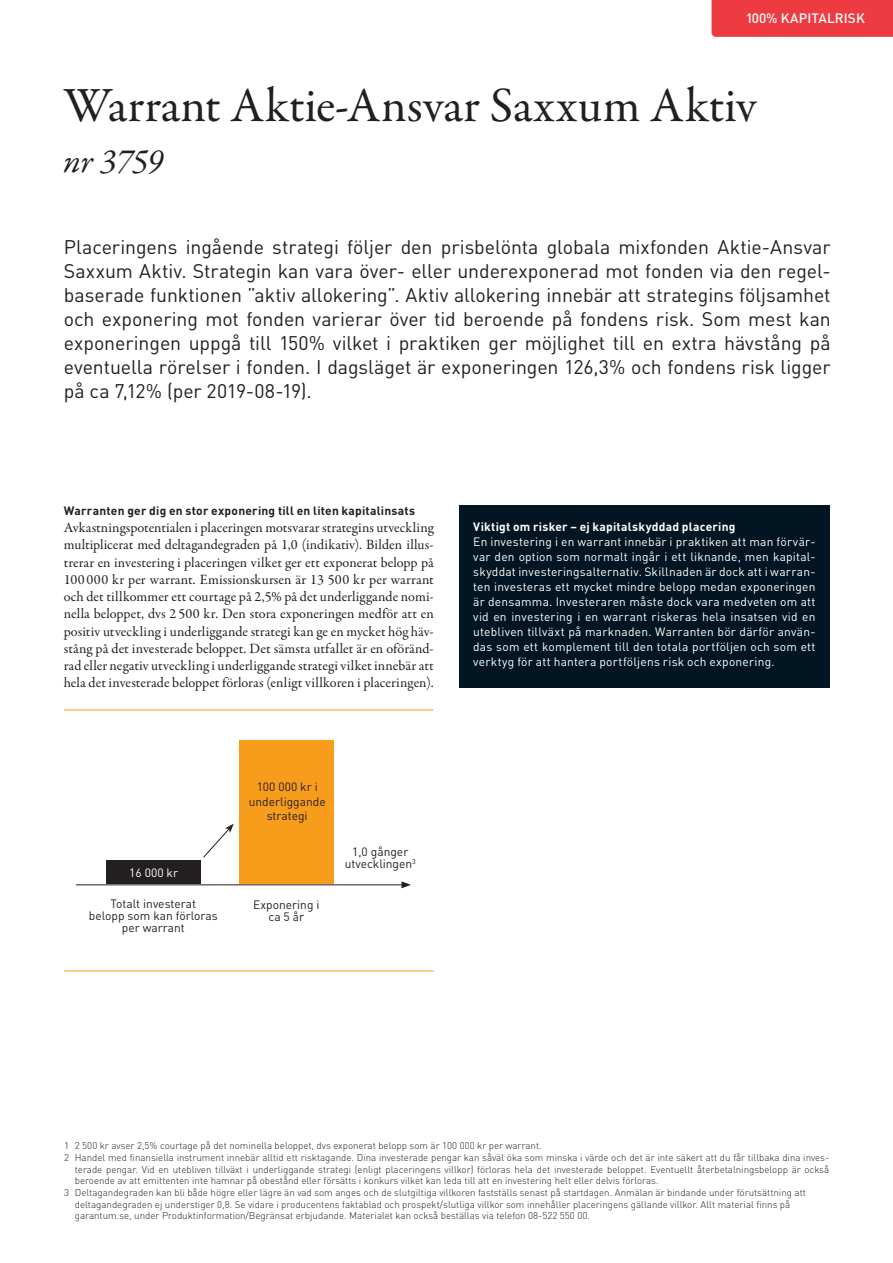
<style>
.page{position:relative;width:893px;height:1263px;background:#fff}
.page>*{position:absolute;margin:0;border:0;box-sizing:border-box;transform-origin:0 0}
.t1{font:49.5px "Garamond Premr Pro";letter-spacing:-.005em;color:#231f20}
.t2{font:italic 34.5px "Garamond Premr Pro";letter-spacing:-.03em;color:#231f20}
.t3{font:19.5px/24px "DINOT";letter-spacing:-.005em;color:#231f20;text-align:justify}
.t4{font:14.25px/17.2px "Garamond Premr Pro";letter-spacing:.005em;color:#231f20;text-align:justify}
.t5{font:500 13.5px "DINOT";letter-spacing:.01em;color:#fff}
.t6{font:12px/15px "DINOT";letter-spacing:.015em;color:#fff;text-align:justify}
.t7{font:12px/12px "DINOT";color:#231f20;text-align:center}
.t8{font:700 12px "DINOT";letter-spacing:.015em;color:#231f20}
.t9{font:700 12px "DINOT";letter-spacing:.02em;color:#fff}
.t10{font:300 9.75px "DINOT";color:#231f20}
</style>
<div class="page">
<div style="left:711px;top:0;width:182px;height:37px;background:#ee3a41"></div>
<div style="left:107px;top:860px;width:94px;height:24px;background:#231f20"></div>
<div style="left:240px;top:740px;width:94px;height:144px;background:#f89c1c"></div>
<hr style="left:76px;top:884px;width:328px;height:1px;background:#231f20">
<svg style="left:401px;top:881px;width:10px;height:7px"></svg>
<svg style="left:203px;top:824px;width:31px;height:34px"></svg>
<hr style="left:64px;top:709px;width:370px;height:1px;background:#f89c1c">
<hr style="left:64px;top:971px;width:370px;height:1px;background:#f89c1c">
<div style="left:459px;top:506px;width:370px;height:182px;background:#011622"></div>
<h3 class="t5" style="left:746px;top:9px;width:121px">100% KAPITALRISK</h3>
<h1 class="t1" style="left:63px;top:75px;width:695px">Warrant Aktie-Ansvar Saxxum Aktiv</h1>
<h2 class="t2" style="left:63px;top:139px;width:102px">nr 3759</h2>
<p class="t3" style="left:64px;top:234px;width:768px">Placeringens ingående strategi följer den prisbelönta globala mixfonden Aktie-Ansvar Saxxum Aktiv. Strategin kan vara över- eller underexponerad mot fonden via den regel&shy;baserade funktionen ”aktiv allokering”. Aktiv allokering innebär att strategins följsamhet och exponering mot fonden varierar över tid beroende på fondens risk. Som mest kan exponeringen uppgå till 150% vilket i praktiken ger möjlighet till en extra hävstång på eventuella rörelser i fonden. I dagsläget är exponeringen 126,3% och fondens risk ligger på ca 7,12% (per 2019-08-19).</p>
<p class="t8" style="left:64px;top:503px;width:353px">Warranten ger dig en stor exponering till en liten kapitalinsats</p>
<p class="t4" style="left:64px;top:519px;width:371px">Avkastningspotentialen i placeringen motsvarar strategins utveckling multiplicerat med deltagandegraden på 1,0 (indikativ). Bilden illus&shy;trerar en investering i placeringen vilket ger ett exponerat belopp på 100 000 kr per warrant. Emissionskursen är 13 500 kr per warrant och det tillkommer ett courtage på 2,5% på det underliggande nomi&shy;nella beloppet, dvs 2 500 kr. Den stora exponeringen medför att en positiv utveckling i underliggande strategi kan ge en mycket hög häv&shy;stång på det investerade beloppet. Det sämsta utfallet är en oföränd&shy;rad eller negativ utveckling i underliggande strategi vilket innebär att hela det investerade beloppet förloras (enligt villkoren i placeringen).</p>
<p class="t6" style="left:129px;top:864px;width:50px">16 000 kr</p>
<p class="t7" style="left:249px;top:779px;width:78px;line-height:14.4px">100 000 kr i underliggande strategi</p>
<p class="t7" style="left:89px;top:897px;width:130px">Totalt investerat<br>belopp som kan förloras per warrant</p>
<p class="t7" style="left:253px;top:898px;width:68px">Exponering i ca 5 år</p>
<p class="t7" style="left:345px;top:845px;width:73px">1,0 gånger utvecklingen<sup>3</sup></p>
<p class="t9" style="left:473px;top:519px;width:264px">Viktigt om risker – ej kapitalskyddad placering</p>
<p class="t6" style="left:473px;top:534px;width:344px">En investering i en warrant innebär i praktiken att man förvär&shy;var den option som normalt ingår i ett liknande, men kapital&shy;skyddat investeringsalternativ. Skillnaden är dock att i warran&shy;ten investeras ett mycket mindre belopp medan exponeringen är densamma. Investeraren måste dock vara medveten om att vid en investering i en warrant riskeras hela insatsen vid en utebliven tillväxt på marknaden. Warranten bör därför använ&shy;das som ett komplement till den totala portföljen och som ett verktyg för att hantera portföljens risk och exponering.</p>
<p class="t10" style="left:64px;top:1140px;width:479px">1 2 500 kr avser 2,5% courtage på det nominella beloppet, dvs exponerat belopp som är 100 000 kr per warrant.</p>
<p class="t10" style="left:64px;top:1151px;width:766px">2 Handel med finansiella instrument innebär alltid ett risktagande. Dina investerade pengar kan såväl öka som minska i värde och det är inte säkert att du får tillbaka dina inves-</p>
<p class="t10" style="left:75px;top:1163px;width:756px">terade pengar. Vid en utebliven tillväxt i underliggande strategi (enligt placeringens villkor) förloras hela det investerade beloppet. Eventuellt återbetalningsbelopp är också</p>
<p class="t10" style="left:75px;top:1175px;width:585px">beroende av att emittenten inte hamnar på obestånd eller försätts i konkurs vilket kan leda till att en investering helt eller delvis förloras.</p>
<p class="t10" style="left:64px;top:1186px;width:743px">3 Deltagandegraden kan bli både högre eller lägre än vad som anges och de slutgiltiga villkoren fastställs senast på startdagen. Anmälan är bindande under förutsättning att</p>
<p class="t10" style="left:75px;top:1198px;width:717px">deltagandegraden ej understiger 0,8. Se vidare i producentens faktablad och prospekt/slutliga villkor som innehåller placeringens gällande villkor. Allt material finns på</p>
<p class="t10" style="left:75px;top:1210px;width:517px">garantum.se, under Produktinformation/Begränsat erbjudande. Materialet kan också beställas via telefon 08-522 550 00.</p>
</div>
